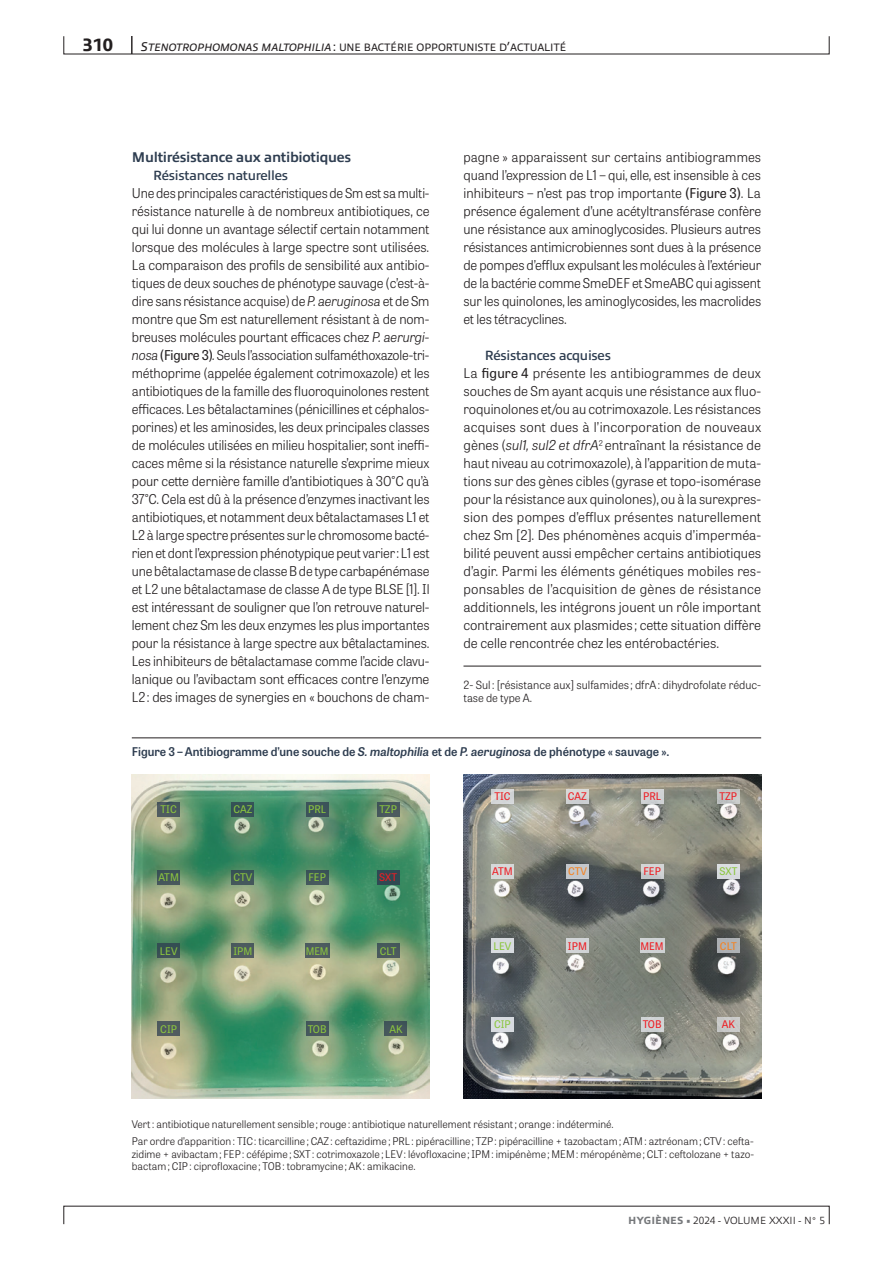
<style>
.page{position:relative;width:893px;height:1263px;background:#fff}
.page>*{position:absolute;margin:0;border:0;box-sizing:border-box;transform-origin:0 0}
.t1{font:800 18px "Allumi Std";color:#231f20}
.t2{font:700 14.25px "Allumi Std";letter-spacing:-.02em;color:#2e3d50}
.t3{font:300 13.5px/18px "Tablet Gothic";letter-spacing:-.01em;color:#231f20;text-align:justify;scale:.96 1}
.t4{font:300 13.5px/18px "Tablet Gothic";letter-spacing:-.01em;color:#231f20;text-align:justify}
.t5{font:600 13.5px "Allumi Std";letter-spacing:-.02em;color:#2e3d50}
.t6{font:600 12px "Tablet Gothic";color:#2e3d50}
.t7{font:300 11.25px/13.5px "Tablet Gothic";letter-spacing:.005em;color:#231f20}
.t8{font:10.8px "Allumi Std Regular SC850";letter-spacing:-.015em;color:#231f20}
.t9{font:300 10.5px/17.1px "Tablet Gothic";letter-spacing:.005em;color:#231f20}
.t10{font:10.5px "Tablet Gothic";letter-spacing:.005em;color:#8bc63e}
.t11{font:10.5px "Tablet Gothic";letter-spacing:.005em;color:#ee1d23}
.t12{font:300 10.5px "Allumi Std";color:#231f20}
.t13{font:10.5px "Tablet Gothic";color:#f58220}
.t14{font:10.5px "Tablet Gothic";letter-spacing:.005em;color:#8bc63e;scale:.96 1}
.s1{font-family:"Allumi Std Book Italic SC850";font-size:12.75px}
.s2{font-family:"Allumi Std Book Italic SC850"}
.s3{font-size:12.75px}
.s4{font-style:italic}
.s5{font-weight:400}
.s6{font-weight:800;color:#76787b}
</style>
<div class="page">
<hr style="left:463px;top:666px;width:298px;height:1px;background:#231f20">
<hr style="left:132px;top:738px;width:629px;height:1px;background:#231f20">
<img style="left:132px;top:774px;width:297px;height:324px">
<img style="left:463px;top:774px;width:298px;height:324px">
<div style="left:158px;top:802px;width:22px;height:14px;background:#4c5a5e"></div>
<div style="left:158px;top:870px;width:22px;height:14px;background:#425559"></div>
<div style="left:158px;top:944px;width:22px;height:14px;background:#385054"></div>
<div style="left:158px;top:1021px;width:22px;height:15px;background:#505b5f"></div>
<div style="left:232px;top:802px;width:22px;height:14px;background:#365256"></div>
<div style="left:232px;top:870px;width:22px;height:14px;background:#3f5559"></div>
<div style="left:232px;top:944px;width:22px;height:14px;background:#4f5b60"></div>
<div style="left:306px;top:802px;width:22px;height:14px;background:#3e545b"></div>
<div style="left:306px;top:870px;width:22px;height:14px;background:#41575b"></div>
<div style="left:305px;top:944px;width:24px;height:14px;background:#505d61"></div>
<div style="left:306px;top:1021px;width:22px;height:15px;background:#48585d"></div>
<div style="left:377px;top:802px;width:22px;height:14px;background:#48575c"></div>
<div style="left:491px;top:789px;width:23px;height:14px;background:#d3d5d7"></div>
<div style="left:491px;top:864px;width:23px;height:14px;background:#d6d8d8"></div>
<div style="left:491px;top:939px;width:23px;height:14px;background:#d8dbe0"></div>
<div style="left:491px;top:1017px;width:23px;height:14px;background:#d8dbe0"></div>
<div style="left:566px;top:789px;width:23px;height:14px;background:#d3d4d5"></div>
<div style="left:566px;top:864px;width:23px;height:14px;background:#c3c7cb"></div>
<div style="left:566px;top:939px;width:23px;height:14px;background:#d1d4d6"></div>
<div style="left:641px;top:789px;width:22px;height:14px;background:#d0d3d5"></div>
<svg style="left:641px;top:864px;width:22px;height:14px"></svg>
<div style="left:640px;top:939px;width:24px;height:14px;background:#ced2d3"></div>
<div style="left:641px;top:1017px;width:22px;height:14px;background:#d0d3d5"></div>
<div style="left:717px;top:789px;width:23px;height:14px;background:#c4c7c6"></div>
<div style="left:717px;top:864px;width:23px;height:14px;background:#dadde1"></div>
<div style="left:717px;top:939px;width:23px;height:14px;background:#aeb1b4"></div>
<div style="left:717px;top:1017px;width:23px;height:14px;background:#c9cac8"></div>
<div style="left:377px;top:870px;width:22px;height:14px;background:#2f4a53"></div>
<div style="left:377px;top:944px;width:22px;height:14px;background:#4a595d"></div>
<div style="left:385px;top:1021px;width:22px;height:15px;background:#46575b"></div>
<svg style="left:132px;top:36px;width:1px;height:18px"></svg>
<h1 class="t1" style="left:82px;top:35px;width:32px">310</h1>
<p class="t8" style="left:141px;top:41px;width:427px"><span class="s1">S</span><span class="s2">TENOTROPHOMONAS MALTOPHILIA</span><span class="s3">:</span> UNE BACTÉRIE OPPORTUNISTE D<span class="s3">’</span>ACTUALITÉ</p>
<p class="t2" style="left:132px;top:149px;width:221px">Multirésistance aux antibiotiques</p>
<p class="t5" style="left:153px;top:168px;width:137px">Résistances naturelles</p>
<p class="t3" style="left:132px;top:184px;width:312px">Une des principales caractéristiques de Sm est sa multi&shy;résistance naturelle à de nombreux antibiotiques, ce qui lui donne un avantage sélectif certain notamment lorsque des molécules à large spectre sont utilisées.<br>La comparaison des profils de sensibilité aux antibio&shy;tiques de deux souches de phénotype sauvage (c’est-à&shy;dire sans résistance acquise) de <span class="s4">P. aeruginosa</span> et de Sm montre que Sm est naturellement résistant à de nom&shy;breuses molécules pourtant efficaces chez <span class="s4">P. aerurgi&shy;nosa</span> <span class="s5">(Figure 3)</span><span class="s4">.</span> Seuls l’association sulfaméthoxazole-tri&shy;méthoprime (appelée également cotrimoxazole) et les antibiotiques de la famille des fluoroquinolones restent efficaces. Les bêtalactamines (pénicillines et céphalos&shy;porines) et les aminosides, les deux principales classes de molécules utilisées en milieu hospitalier, sont ineffi&shy;caces même si la résistance naturelle s’exprime mieux pour cette dernière famille d’antibiotiques à 30°C qu’à 37°C. Cela est dû à la présence d’enzymes inactivant les antibiotiques, et notamment deux bêtalactamases L1 et L2 à large spectre présentes sur le chromosome bacté&shy;rien et dont l’expression phénotypique peut varier : L1 est une bêtalactamase de classe B de type carbapénémase et L2 une bêtalactamase de classe A de type BLSE [1]. Il est intéressant de souligner que l’on retrouve naturel&shy;lement chez Sm les deux enzymes les plus importantes pour la résistance à large spectre aux bêtalactamines.<br>Les inhibiteurs de bêtalactamase comme l’acide clavu&shy;lanique ou l’avibactam sont efficaces contre l’enzyme L2 : des images de synergies en « bouchons de cham-</p>
<p class="t4" style="left:463px;top:148px;width:299px">pagne » apparaissent sur certains antibiogrammes quand l’expression de L1 – qui, elle, est insensible à ces inhibiteurs – n’est pas trop importante <span class="s5">(Figure 3)</span>. La présence également d’une acétyltransférase confère une résistance aux aminoglycosides. Plusieurs autres résistances antimicrobiennes sont dues à la présence de pompes d’efflux expulsant les molécules à l’extérieur de la bactérie comme SmeDEF et SmeABC qui agissent sur les quinolones, les aminoglycosides, les macrolides et les tétracyclines.</p>
<p class="t5" style="left:485px;top:348px;width:128px">Résistances acquises</p>
<p class="t4" style="left:463px;top:364px;width:299px">La <span class="s5">figure 4</span> présente les antibiogrammes de deux souches de Sm ayant acquis une résistance aux fluo&shy;roquinolones et/ou au cotrimoxazole. Les résistances acquises sont dues à l’incorporation de nouveaux gènes (<span class="s4">sul1, sul2 et dfrA</span><sup>2</sup> entraînant la résistance de haut niveau au cotrimoxazole), à l’apparition de muta&shy;tions sur des gènes cibles (gyrase et topo-isomérase pour la résistance aux quinolones), ou à la surexpres&shy;sion des pompes d’efflux présentes naturellement chez Sm [2]. Des phénomènes acquis d’imperméa&shy;bilité peuvent aussi empêcher certains antibiotiques d’agir. Parmi les éléments génétiques mobiles res&shy;ponsables de l’acquisition de gènes de résistance additionnels, les intégrons jouent un rôle important contrairement aux plasmides ; cette situation diffère de celle rencontrée chez les entérobactéries.</p>
<p class="t7" style="left:463px;top:677px;width:299px">2- Sul : [résistance aux] sulfamides ; dfrA : dihydrofolate réduc&shy;tase de type A.</p>
<p class="t6" style="left:132px;top:743px;width:539px">Figure 3 – Antibiogramme d’une souche de <span class="s4">S. maltophilia</span> et de <span class="s4">P. aeruginosa</span> de phénotype « sauvage ».</p>
<p class="t11" style="left:494px;top:789px;width:18px">TIC</p>
<p class="t11" style="left:568px;top:789px;width:21px">CAZ</p>
<p class="t11" style="left:643px;top:789px;width:20px">PRL</p>
<p class="t10" style="left:161px;top:802px;width:18px">TIC</p>
<p class="t10" style="left:233px;top:802px;width:21px">CAZ</p>
<p class="t10" style="left:308px;top:802px;width:20px">PRL</p>
<p class="t10" style="left:379px;top:802px;width:19px">TZP</p>
<p class="t10" style="left:158px;top:870px;width:22px">ATM</p>
<p class="t10" style="left:234px;top:870px;width:20px">CTV</p>
<p class="t10" style="left:308px;top:870px;width:19px">FEP</p>
<p class="t11" style="left:379px;top:870px;width:20px">SXT</p>
<p class="t11" style="left:492px;top:864px;width:22px">ATM</p>
<p class="t13" style="left:568px;top:864px;width:20px">CTV</p>
<p class="t11" style="left:643px;top:864px;width:19px">FEP</p>
<p class="t10" style="left:160px;top:944px;width:19px">LEV</p>
<p class="t10" style="left:233px;top:944px;width:21px">IPM</p>
<p class="t14" style="left:306px;top:944px;width:25px">MEM</p>
<p class="t10" style="left:380px;top:944px;width:18px">CLT</p>
<p class="t10" style="left:494px;top:939px;width:19px">LEV</p>
<p class="t11" style="left:568px;top:939px;width:21px">IPM</p>
<p class="t11" style="left:641px;top:939px;width:25px">MEM</p>
<p class="t10" style="left:160px;top:1021px;width:18px">CIP</p>
<p class="t10" style="left:308px;top:1021px;width:20px">TOB</p>
<p class="t10" style="left:389px;top:1021px;width:15px">AK</p>
<p class="t10" style="left:494px;top:1017px;width:18px">CIP</p>
<p class="t11" style="left:643px;top:1017px;width:20px">TOB</p>
<p class="t11" style="left:719px;top:789px;width:19px">TZP</p>
<p class="t10" style="left:719px;top:864px;width:20px">SXT</p>
<p class="t13" style="left:720px;top:939px;width:18px">CLT</p>
<p class="t11" style="left:722px;top:1017px;width:15px">AK</p>
<p class="t9" style="left:132px;top:1115px;width:623px">Vert : antibiotique naturellement sensible ; rouge : antibiotique naturellement résistant ; orange : indéterminé.<br>Par ordre d’apparition : TIC : ticarcilline ; CAZ : ceftazidime ; PRL : pipéracilline ; TZP : pipéracilline + tazobactam ; ATM : aztréonam ; CTV : cefta-</p>
<p class="t9" style="left:132px;top:1147px;width:624px;line-height:12.6px">zidime + avibactam ; FEP : céfépime ; SXT : cotrimoxazole ; LEV : lévofloxacine ; IPM : imipénème ; MEM : méropénème ; CLT : ceftolozane + tazo&shy;bactam ; CIP : ciprofloxacine ; TOB : tobramycine ; AK : amikacine.</p>
<p class="t12" style="left:628px;top:1215px;width:198px"><span class="s6">HYGIÈNES •</span> 2024 - VOLUME XXXII - N° 5</p>
</div>
